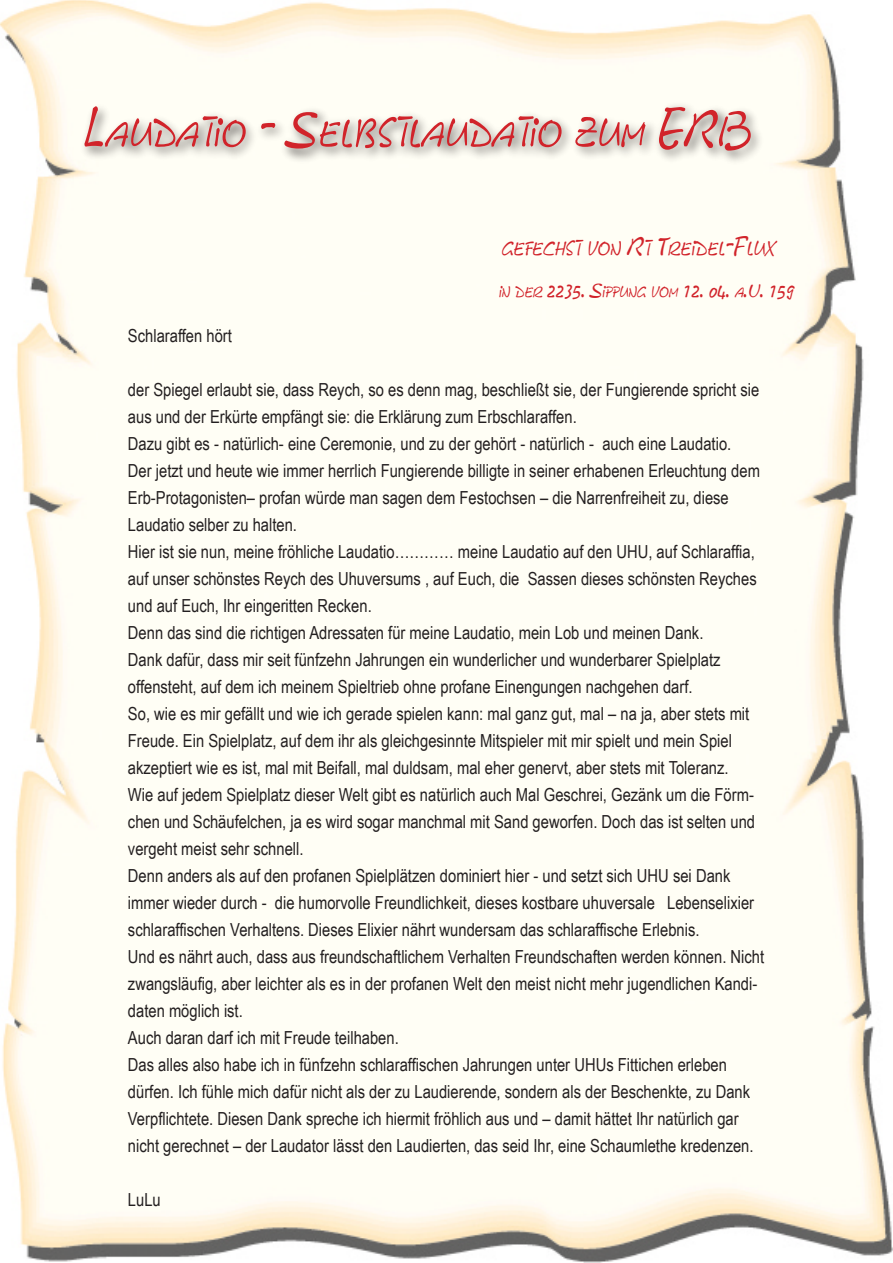
<style>
.page{position:relative;width:893px;height:1263px;background:#fff}
.page>*{position:absolute;margin:0;border:0;box-sizing:border-box;transform-origin:0 0}
.t1{font:54px "Pyxid Quick Condensed";color:#d1232a}
.t2{font:27px "Pyxid Quick Condensed";color:#d1232a}
.t3{font:21px "Pyxid Quick Condensed";color:#d1232a}
.t4{font:18px/27px "Arial Narrow";color:#231f20}
</style>
<div class="page">
<img style="left:0;top:0;width:892px;height:1263px">
<img style="left:76px;top:94px;width:697px;height:82px">
<h1 class="t1" style="left:86px;top:96px;width:669px">Laudatio - Selbstlaudatio zum ERB</h1>
<h2 class="t2" style="left:502px;top:230px;width:275px">gefechst von Rt Treidel-Flux</h2>
<p class="t4" style="left:128px;top:322px;width:105px">Schlaraffen hört</p>
<p class="t3" style="left:499px;top:278px;width:297px">in der 2235. Sippung vom 12. 04. a.U. 159</p>
<p class="t4" style="left:128px;top:376px;width:637px">der Spiegel erlaubt sie, dass Reych, so es denn mag, beschließt sie, der Fungierende spricht sie aus und der Erkürte empfängt sie: die Erklärung zum Erbschlaraffen.<br>Dazu gibt es - natürlich- eine Ceremonie, und zu der gehört - natürlich - auch eine Laudatio.<br>Der jetzt und heute wie immer herrlich Fungierende billigte in seiner erhabenen Erleuchtung dem Erb-Protagonisten– profan würde man sagen dem Festochsen – die Narrenfreiheit zu, diese Laudatio selber zu halten.<br>Hier ist sie nun, meine fröhliche Laudatio………… meine Laudatio auf den UHU, auf Schlaraffia, auf unser schönstes Reych des Uhuversums , auf Euch, die Sassen dieses schönsten Reyches und auf Euch, Ihr eingeritten Recken.<br>Denn das sind die richtigen Adressaten für meine Laudatio, mein Lob und meinen Dank.<br>Dank dafür, dass mir seit fünfzehn Jahrungen ein wunderlicher und wunderbarer Spielplatz offensteht, auf dem ich meinem Spieltrieb ohne profane Einengungen nachgehen darf.<br>So, wie es mir gefällt und wie ich gerade spielen kann: mal ganz gut, mal – na ja, aber stets mit Freude. Ein Spielplatz, auf dem ihr als gleichgesinnte Mitspieler mit mir spielt und mein Spiel akzeptiert wie es ist, mal mit Beifall, mal duldsam, mal eher genervt, aber stets mit Toleranz.<br>Wie auf jedem Spielplatz dieser Welt gibt es natürlich auch Mal Geschrei, Gezänk um die Förm&shy;chen und Schäufelchen, ja es wird sogar manchmal mit Sand geworfen. Doch das ist selten und vergeht meist sehr schnell.<br>Denn anders als auf den profanen Spielplätzen dominiert hier - und setzt sich UHU sei Dank immer wieder durch - die humorvolle Freundlichkeit, dieses kostbare uhuversale Lebenselixier schlaraffischen Verhaltens. Dieses Elixier nährt wundersam das schlaraffische Erlebnis.<br>Und es nährt auch, dass aus freundschaftlichem Verhalten Freundschaften werden können. Nicht zwangsläufig, aber leichter als es in der profanen Welt den meist nicht mehr jugendlichen Kandi&shy;daten möglich ist.<br>Auch daran darf ich mit Freude teilhaben.<br>Das alles also habe ich in fünfzehn schlaraffischen Jahrungen unter UHUs Fittichen erleben dürfen. Ich fühle mich dafür nicht als der zu Laudierende, sondern als der Beschenkte, zu Dank Verpflichtete. Diesen Dank spreche ich hiermit fröhlich aus und – damit hättet Ihr natürlich gar nicht gerechnet – der Laudator lässt den Laudierten, das seid Ihr, eine Schaumlethe kredenzen.</p>
<p class="t4" style="left:128px;top:1186px;width:34px">LuLu</p>
</div>
